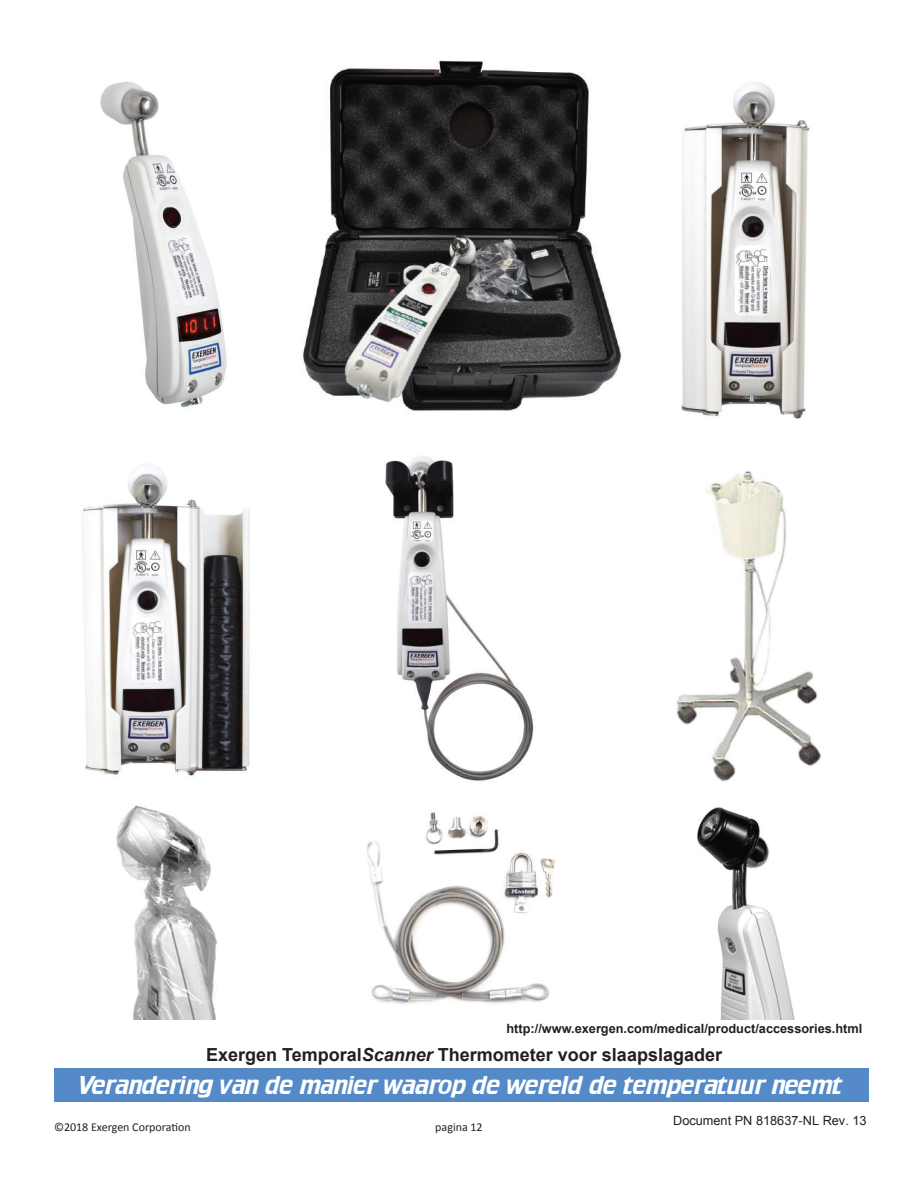
<style>
.page{position:relative;width:918px;height:1188px;background:#fff}
.page>*{position:absolute;margin:0;border:0;box-sizing:border-box;transform-origin:0 0}
.t1{font:22.5px "Crillee";letter-spacing:-.01em;color:#fff}
.t2{font:700 18px "Arial";color:#231f20}
.t3{font:700 12.75px "Arial";color:#231f20}
.t4{font:12.75px "Arial";color:#231f20}
.t5{font:12px "Calibri";color:#231f20}
.s1{font-style:italic}
</style>
<div class="page">
<img style="left:100px;top:81px;width:127px;height:327px">
<img style="left:303px;top:60px;width:319px;height:351px">
<img style="left:681px;top:82px;width:129px;height:337px">
<img style="left:82px;top:464px;width:168px;height:312px">
<img style="left:385px;top:456px;width:149px;height:325px">
<img style="left:676px;top:471px;width:145px;height:311px">
<img style="left:116px;top:805px;width:101px;height:214px">
<img style="left:366px;top:812px;width:190px;height:192px">
<img style="left:697px;top:807px;width:98px;height:212px">
<div style="left:54px;top:1068px;width:814px;height:34px;background:#558ac8"></div>
<p class="t3" style="left:507px;top:1020px;width:357px">http://www.exergen.com/medical/product/accessories.html</p>
<h2 class="t2" style="left:206px;top:1042px;width:517px">Exergen Temporal<span class="s1">Scanner</span> Thermometer voor slaapslagader</h2>
<h1 class="t1" style="left:80px;top:1069px;width:763px">Verandering van de manier waarop de wereld de temperatuur neemt</h1>
<p class="t5" style="left:54px;top:1120px;width:138px">©2018 Exergen Corporation</p>
<p class="t5" style="left:435px;top:1120px;width:49px">pagina 12</p>
<p class="t4" style="left:673px;top:1112px;width:195px">Document PN 818637-NL Rev. 13</p>
</div>
